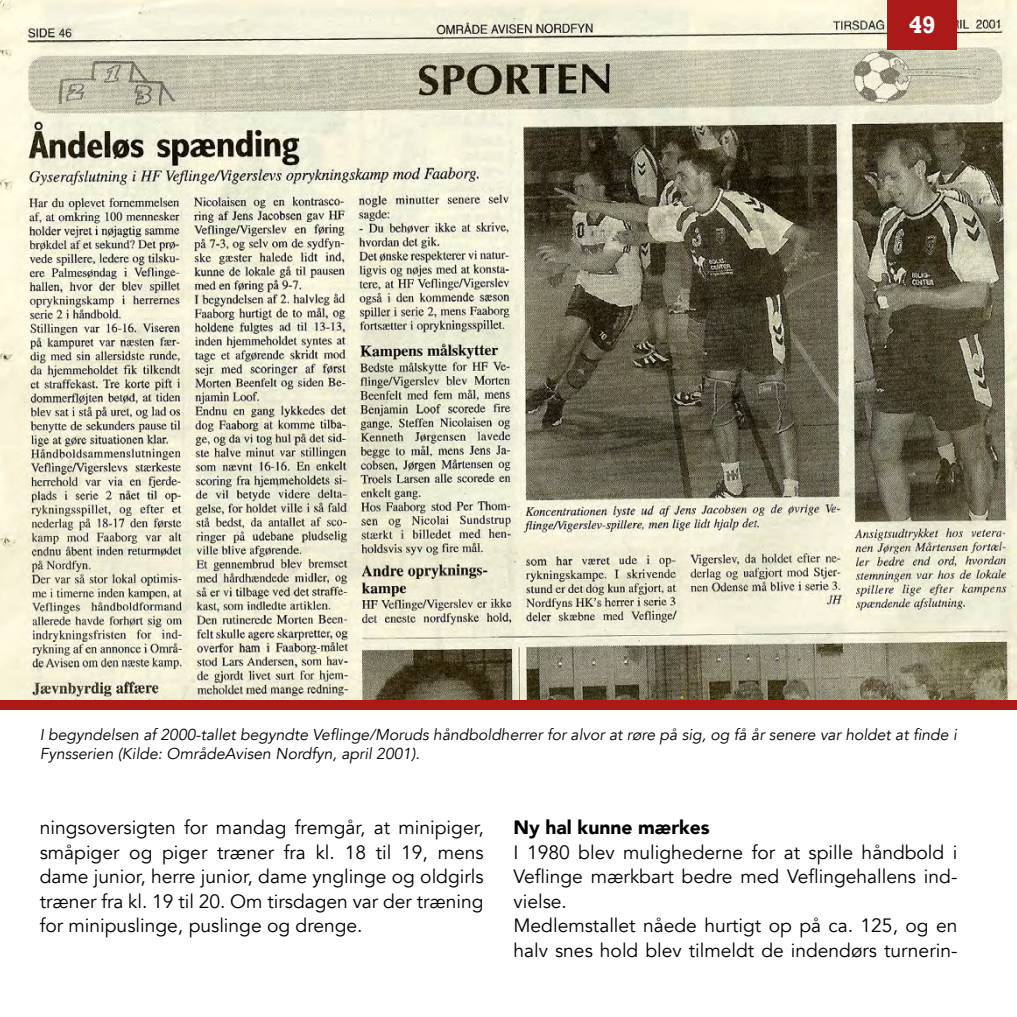
<style>
.page{position:relative;width:1017px;height:1017px;background:#fff}
.page>*{position:absolute;margin:0;border:0;box-sizing:border-box;transform-origin:0 0}
.t1{font:700 24.5px "Rockwell";color:#fff}
.t2{font:19.25px/24.5px "Avenir";color:#000;text-align:justify}
.t3{font:900 19.25px "Avenir";color:#000}
.t4{font:italic 15.75px/18.9px "Avenir";color:#000}
</style>
<div class="page">
<img style="left:0;top:0;width:1017px;height:700px">
<div style="left:887px;top:0;width:70px;height:50px;background:#aa1a18"></div>
<div style="left:0;top:700px;width:1017px;height:10px;background:#aa1a18"></div>
<p class="t1" style="left:909px;top:10px;width:29px">49</p>
<p class="t4" style="left:40px;top:725px;width:919px">I begyndelsen af 2000-tallet begyndte Veflinge/Moruds håndboldherrer for alvor at røre på sig, og få år senere var holdet at finde i<br>Fynsserien (Kilde: OmrådeAvisen Nordfyn, april 2001).</p>
<p class="t2" style="left:40px;top:816px;width:445px">ningsoversigten for mandag fremgår, at minipiger, småpiger og piger træner fra kl. 18 til 19, mens dame junior, herre junior, dame ynglinge og oldgirls træner fra kl. 19 til 20. Om tirsdagen var der træning for minipuslinge, puslinge og drenge.</p>
<p class="t3" style="left:513px;top:811px;width:198px">Ny hal kunne mærkes</p>
<p class="t2" style="left:513px;top:840px;width:445px;text-align:left">I 1980 blev mulighederne for at spille håndbold i Veflinge mærkbart bedre med Veflingehallens ind&shy;vielse.<br>Medlemstallet nåede hurtigt op på ca. 125, og en halv snes hold blev tilmeldt de indendørs turnerin-</p>
</div>
